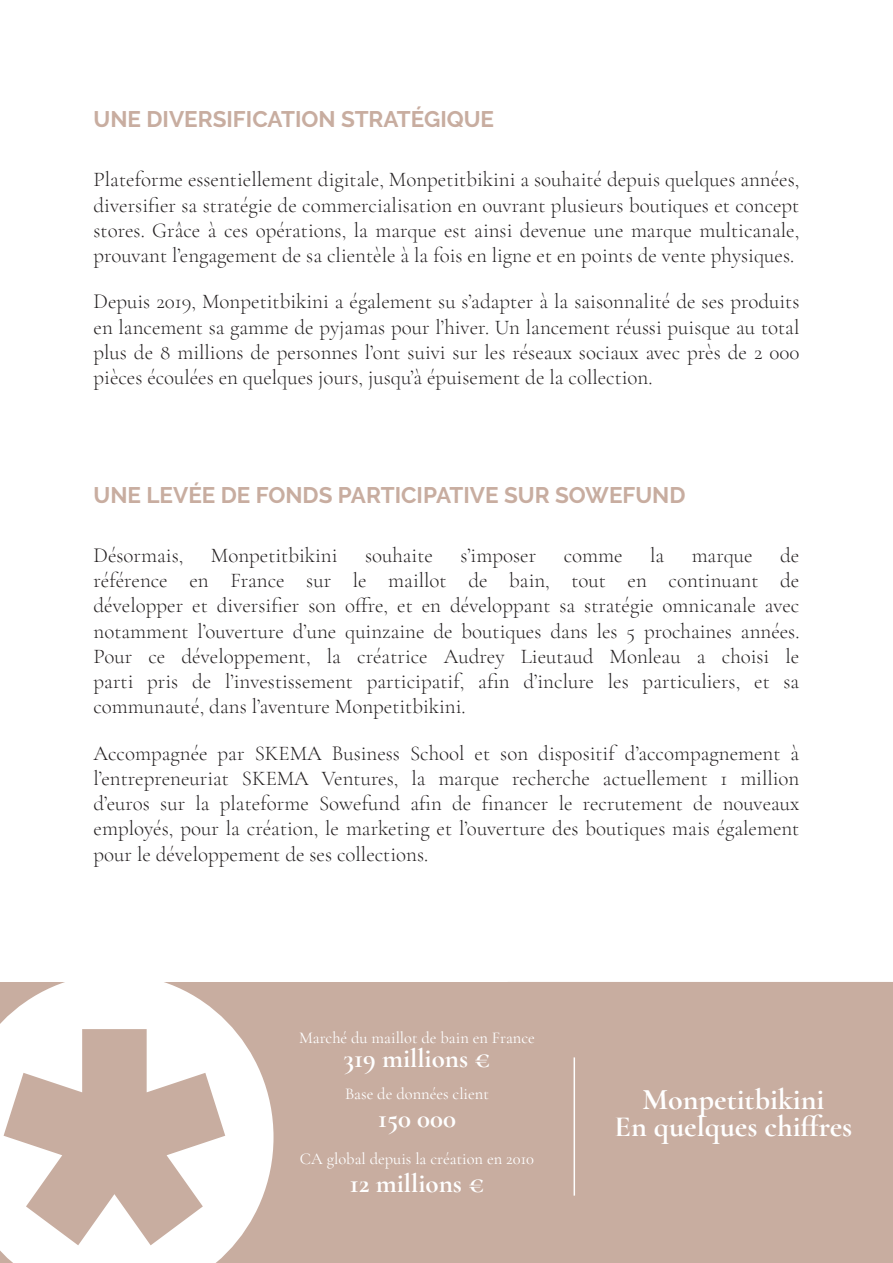
<style>
.page{position:relative;width:893px;height:1263px;background:#fff}
.page>*{position:absolute;margin:0;border:0;box-sizing:border-box;transform-origin:0 0}
.basic{font:700 30px/27px "Cormorant Garamond";color:#fff;text-align:center}
.basic-2{font:700 27px "Cormorant Garamond";color:#fff}
.sous-titre{font:700 22.5px "Raleway";color:#c8ada0}
.normal_txt{font:300 21px/25.2px "Cormorant Garamond";color:#231f20;text-align:justify}
.basic-3{font:16.5px "Cormorant Garamond";color:#fff}
</style>
<div class="page">
<div style="left:508px;top:982px;width:385px;height:281px;background:#c8ada0"></div>
<hr style="left:532px;top:1062px;width:1px;height:159px;background:#c8ada0">
<hr style="left:574px;top:1057px;width:1px;height:138px;background:#fff">
<div style="left:0;top:982px;width:508px;height:281px;background:#c8ada0"></div>
<svg style="left:0;top:982px;width:274px;height:281px;fill:#fff"></svg>
<p class="sous-titre" style="left:94px;top:107px;width:402px">UNE DIVERSIFICATION STRATÉGIQUE</p>
<p class="normal_txt" style="left:94px;top:167px;width:707px">Plateforme essentiellement digitale, Monpetitbikini a souhaité depuis quelques années, diversifier sa stratégie de commercialisation en ouvrant plusieurs boutiques et concept stores. Grâce à ces opérations, la marque est ainsi devenue une marque multicanale, prouvant l’engagement de sa clientèle à la fois en ligne et en points de vente physiques.</p>
<p class="normal_txt" style="left:94px;top:289px;width:707px">Depuis 2019, Monpetitbikini a également su s’adapter à la saisonnalité de ses produits en lancement sa gamme de pyjamas pour l’hiver. Un lancement réussi puisque au total plus de 8 millions de personnes l’ont suivi sur les réseaux sociaux avec près de 2 000 pièces écoulées en quelques jours, jusqu’à épuisement de la collection.</p>
<p class="sous-titre" style="left:94px;top:482px;width:593px">UNE LEVÉE DE FONDS PARTICIPATIVE SUR SOWEFUND</p>
<p class="normal_txt" style="left:94px;top:543px;width:91px">Désormais,</p>
<p class="normal_txt" style="left:211px;top:543px;width:128px">Monpetitbikini</p>
<p class="normal_txt" style="left:365px;top:543px;width:70px">souhaite</p>
<p class="normal_txt" style="left:460px;top:543px;width:77px">s’imposer</p>
<p class="normal_txt" style="left:564px;top:543px;width:60px">comme</p>
<p class="normal_txt" style="left:650px;top:543px;width:16px">la</p>
<p class="normal_txt" style="left:692px;top:543px;width:63px">marque</p>
<p class="normal_txt" style="left:94px;top:543px;width:707px;text-indent:687px">de référence en France sur le maillot de bain, tout en continuant de développer et diversifier son offre, et en développant sa stratégie omnicanale avec notamment l’ouverture d’une quinzaine de boutiques dans les 5 prochaines années.<br>Pour ce développement, la créatrice Audrey Lieutaud Monleau a choisi le parti pris de l’investissement participatif, afin d’inclure les particuliers, et sa communauté, dans l’aventure Monpetitbikini.</p>
<p class="normal_txt" style="left:94px;top:740px;width:707px">Accompagnée par SKEMA Business School et son dispositif d’accompagnement à l’entrepreneuriat SKEMA Ventures, la marque recherche actuellement 1 million d’euros sur la plateforme Sowefund afin de financer le recrutement de nouveaux employés, pour la création, le marketing et l’ouverture des boutiques mais également pour le développement de ses collections.</p>
<p class="basic-3" style="left:299px;top:1028px;width:237px">Marché du maillot de bain en France</p>
<p class="basic-2" style="left:344px;top:1041px;width:148px">319 millions €</p>
<p class="basic-3" style="left:345px;top:1084px;width:145px">Base de données client</p>
<p class="basic-2" style="left:378px;top:1102px;width:79px">150 000</p>
<p class="basic-3" style="left:300px;top:1148px;width:236px">CA global depuis la création en 2010</p>
<p class="basic-2" style="left:350px;top:1166px;width:136px">12 millions €</p>
<p class="basic" style="left:615px;top:1086px;width:239px">Monpetitbikini<br>En quelques chiffres</p>
</div>
